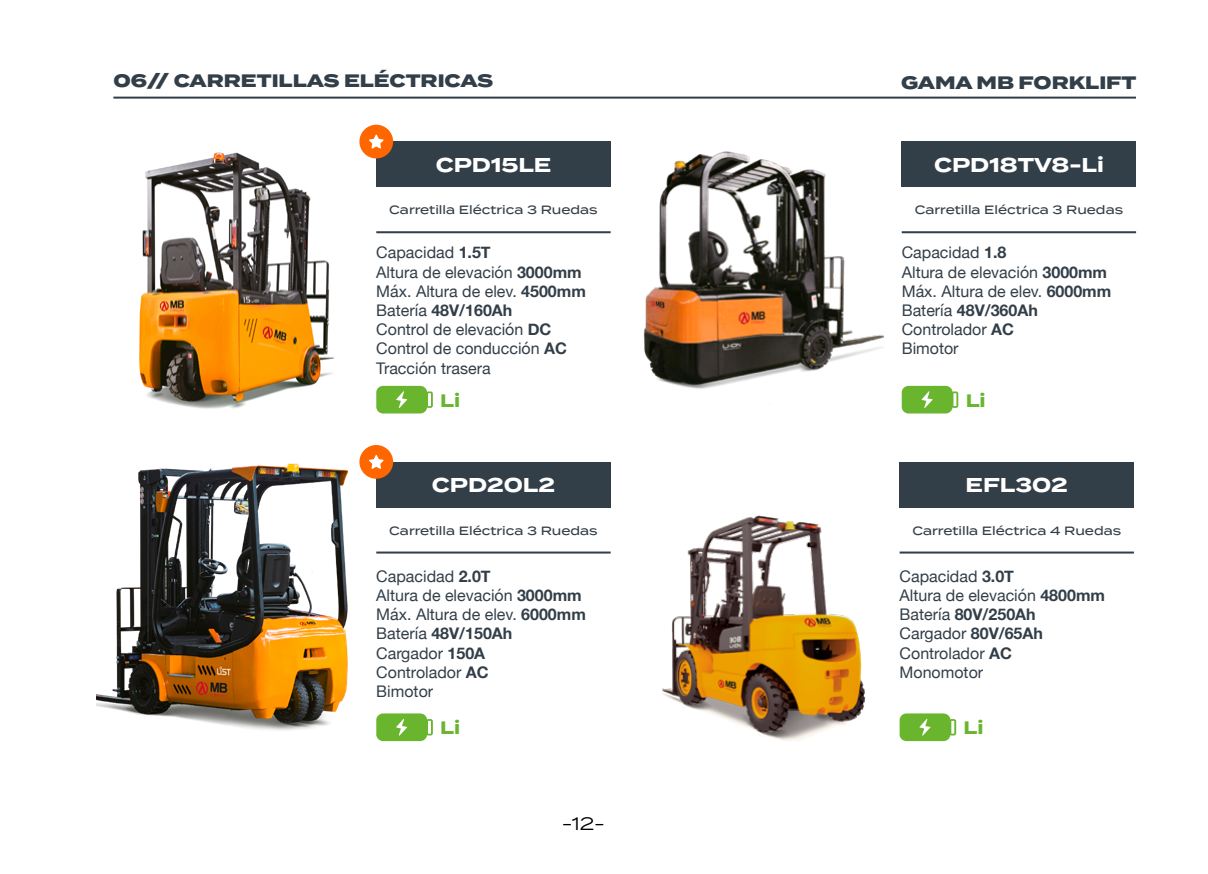
<style>
.page{position:relative;width:1208px;height:874px;background:#fff}
.page>*{position:absolute;margin:0;border:0;box-sizing:border-box;transform-origin:0 0}
.t1{font:700 20px "Termina";color:#fff}
.t2{font:800 18px "Termina";color:#323e48}
.t3{font:700 18px "Termina";color:#69b52e}
.t4{font:18px "Termina";color:#000}
.t5{font:16px/19.2px "Helvetica Neue";color:#323e48}
.t6{font:500 12px "Termina";color:#323e48}
.s1{font-weight:700}
</style>
<div class="page">
<div style="left:376px;top:141px;width:234px;height:46px;background:#323e48"></div>
<hr style="left:376px;top:231px;width:234px;height:2px;background:#323e48">
<div style="left:376px;top:461px;width:234px;height:46px;background:#323e48"></div>
<hr style="left:376px;top:551px;width:234px;height:2px;background:#323e48">
<img style="left:139px;top:152px;width:195px;height:257px">
<img style="left:643px;top:151px;width:241px;height:238px">
<img style="left:97px;top:463px;width:268px;height:267px">
<div style="left:901px;top:141px;width:235px;height:46px;background:#323e48"></div>
<hr style="left:901px;top:231px;width:235px;height:2px;background:#323e48">
<svg style="left:376px;top:385px;width:57px;height:28px;background:#81c150"></svg>
<svg style="left:376px;top:713px;width:57px;height:27px;background:#7fbf4d"></svg>
<svg style="left:899px;top:713px;width:57px;height:27px;background:#7fc04d"></svg>
<svg style="left:901px;top:385px;width:57px;height:28px;background:#81c150"></svg>
<img style="left:662px;top:515px;width:204px;height:226px">
<div style="left:899px;top:461px;width:235px;height:46px;background:#323e48"></div>
<hr style="left:899px;top:551px;width:235px;height:2px;background:#323e48">
<div style="left:359px;top:125px;width:34px;height:33px;background:#f60;border-radius:50%"></div>
<svg style="left:369px;top:134px;width:15px;height:15px"></svg>
<div style="left:359px;top:445px;width:34px;height:33px;background:#f60;border-radius:50%"></div>
<svg style="left:369px;top:455px;width:15px;height:14px"></svg>
<hr style="left:113px;top:97px;width:1023px;height:2px;background:#323e48">
<p class="t2" style="left:113px;top:68px;width:381px">06// CARRETILLAS ELÉCTRICAS</p>
<p class="t2" style="left:901px;top:69px;width:237px">GAMA MB FORKLIFT</p>
<p class="t1" style="left:436px;top:150px;width:117px">CPD15LE</p>
<p class="t6" style="left:389px;top:201px;width:210px">Carretilla Eléctrica 3 Ruedas</p>
<p class="t5" style="left:376px;top:244px;width:211px">Capacidad <span class="s1">1.5T<br></span>Altura de elevación <span class="s1">3000mm<br></span>Máx. Altura de elev. <span class="s1">4500mm<br></span>Batería <span class="s1">48V/160Ah<br></span>Control de elevación <span class="s1">DC<br></span>Control de conducción <span class="s1">AC<br></span>Tracción trasera</p>
<p class="t3" style="left:440px;top:386px;width:21px">Li</p>
<p class="t1" style="left:432px;top:470px;width:125px">CPD20L2</p>
<p class="t6" style="left:389px;top:521px;width:210px">Carretilla Eléctrica 3 Ruedas</p>
<p class="t5" style="left:376px;top:567px;width:211px">Capacidad <span class="s1">2.0T<br></span>Altura de elevación <span class="s1">3000mm<br></span>Máx. Altura de elev. <span class="s1">6000mm<br></span>Batería <span class="s1">48V/150Ah<br></span>Cargador <span class="s1">150A<br></span>Controlador <span class="s1">AC<br></span>Bimotor</p>
<p class="t1" style="left:934px;top:150px;width:171px">CPD18TV8-Li</p>
<p class="t6" style="left:914px;top:201px;width:210px">Carretilla Eléctrica 3 Ruedas</p>
<p class="t5" style="left:901px;top:244px;width:211px">Capacidad <span class="s1">1.8<br></span>Altura de elevación <span class="s1">3000mm<br></span>Máx. Altura de elev. <span class="s1">6000mm<br></span>Batería <span class="s1">48V/360Ah<br></span>Controlador <span class="s1">AC<br></span>Bimotor</p>
<p class="t3" style="left:965px;top:386px;width:21px">Li</p>
<p class="t1" style="left:965px;top:470px;width:104px">EFL302</p>
<p class="t6" style="left:912px;top:521px;width:210px">Carretilla Eléctrica 4 Ruedas</p>
<p class="t5" style="left:899px;top:567px;width:207px">Capacidad <span class="s1">3.0T<br></span>Altura de elevación <span class="s1">4800mm<br></span>Batería <span class="s1">80V/250Ah<br></span>Cargador <span class="s1">80V/65Ah<br></span>Controlador <span class="s1">AC<br></span>Monomotor</p>
<p class="t3" style="left:440px;top:714px;width:21px">Li</p>
<p class="t3" style="left:963px;top:714px;width:21px">Li</p>
<p class="t4" style="left:562px;top:809px;width:45px">-12-</p>
</div>
